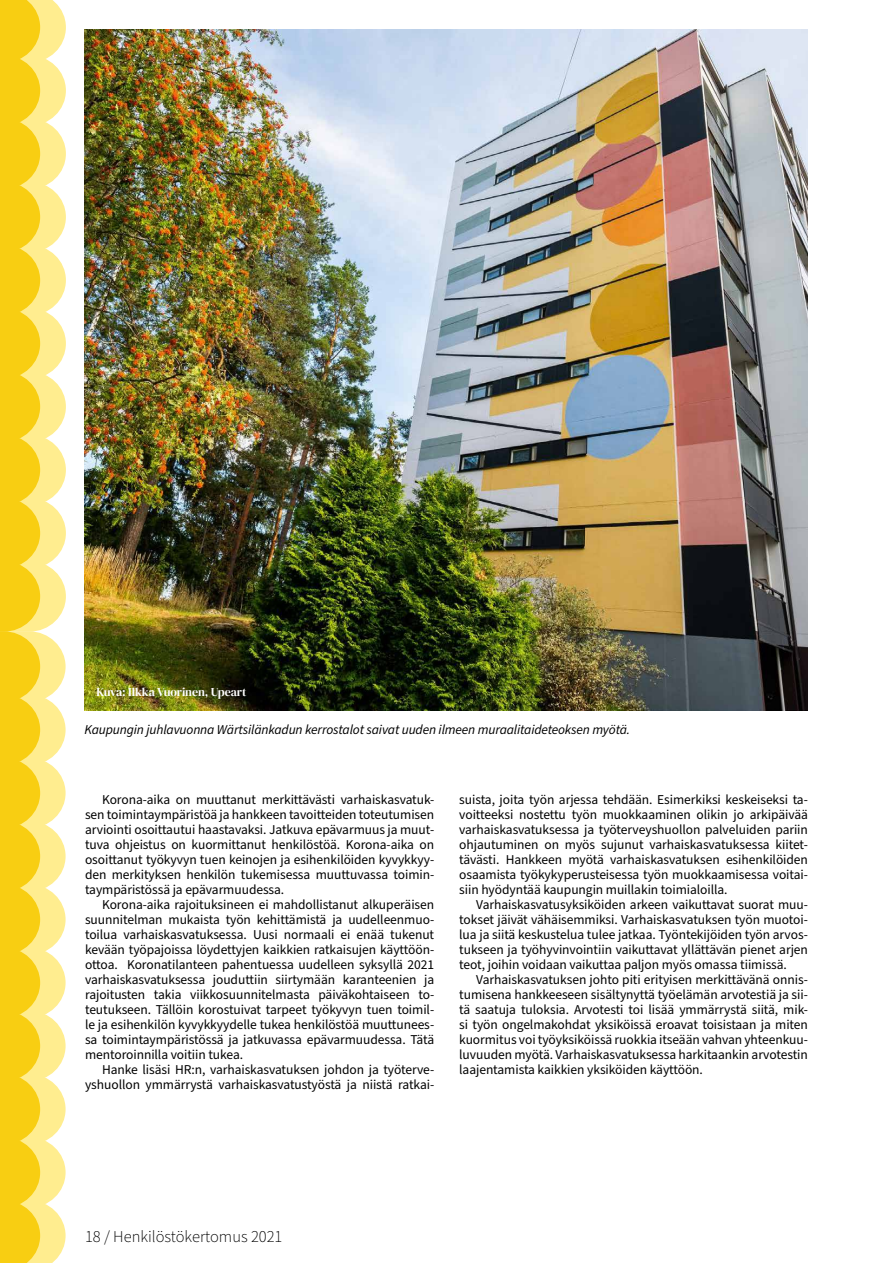
<style>
.page{position:relative;width:893px;height:1263px;background:#fff}
.page>*{position:absolute;margin:0;border:0;box-sizing:border-box;transform-origin:0 0}
.t1{font:300 16.5px "Source Sans Pro";color:#000}
.t2{font:13.5px/15px "Source Sans Pro";letter-spacing:-.005em;color:#000;text-align:justify}
.t3{font:italic 13.5px "Source Sans Pro";letter-spacing:-.01em;color:#000}
.t4{font:12px "DM Serif Display";letter-spacing:-.01em;color:#fff}
</style>
<div class="page">
<svg style="left:0;top:0;width:66px;height:1263px;background:#fbde56"></svg>
<img style="left:85px;top:30px;width:722px;height:680px">
<p class="t4" style="left:96px;top:685px;width:152px">Kuva: Ilkka Vuorinen, Upeart</p>
<p class="t3" style="left:85px;top:721px;width:547px">Kaupungin juhlavuonna Wärtsilänkadun kerrostalot saivat uuden ilmeen muraalitaideteoksen myötä.</p>
<p class="t2" style="left:85px;top:792px;width:351px;text-indent:17px">Korona-aika on muuttanut merkittävästi varhaiskasvatuk&shy;sen toimintaympäristöä ja hankkeen tavoitteiden toteutumisen arviointi osoittautui haastavaksi. Jatkuva epävarmuus ja muut&shy;tuva ohjeistus on kuormittanut henkilöstöä. Korona-aika on osoittanut työkyvyn tuen keinojen ja esihenkilöiden kyvykkyy&shy;den merkityksen henkilön tukemisessa muuttuvassa toimin&shy;taympäristössä ja epävarmuudessa.</p>
<p class="t2" style="left:85px;top:897px;width:351px;text-indent:17px">Korona-aika rajoituksineen ei mahdollistanut alkuperäisen suunnitelman mukaista työn kehittämistä ja uudelleenmuo&shy;toilua varhaiskasvatuksessa. Uusi normaali ei enää tukenut kevään työpajoissa löydettyjen kaikkien ratkaisujen käyttöön&shy;ottoa. Koronatilanteen pahentuessa uudelleen syksyllä 2021 varhaiskasvatuksessa jouduttiin siirtymään karanteenien ja rajoitusten takia viikkosuunnitelmasta päiväkohtaiseen to&shy;teutukseen. Tällöin korostuivat tarpeet työkyvyn tuen toimil&shy;le ja esihenkilön kyvykkyydelle tukea henkilöstöä muuttunees&shy;sa toimintaympäristössä ja jatkuvassa epävarmuudessa. Tätä mentoroinnilla voitiin tukea.</p>
<p class="t2" style="left:85px;top:1062px;width:351px;text-align:right">Hanke lisäsi HR:n, varhaiskasvatuksen johdon ja työterve&shy;yshuollon ymmärrystä varhaiskasvatustyöstä ja niistä ratkai-</p>
<p class="t2" style="left:459px;top:792px;width:350px">suista, joita työn arjessa tehdään. Esimerkiksi keskeiseksi ta&shy;voitteeksi nostettu työn muokkaaminen olikin jo arkipäivää varhaiskasvatuksessa ja työterveyshuollon palveluiden pariin ohjautuminen on myös sujunut varhaiskasvatuksessa kiitet&shy;tävästi. Hankkeen myötä varhaiskasvatuksen esihenkilöiden osaamista työkykyperusteisessa työn muokkaamisessa voitai&shy;siin hyödyntää kaupungin muillakin toimialoilla.</p>
<p class="t2" style="left:459px;top:897px;width:350px;text-indent:17px">Varhaiskasvatusyksiköiden arkeen vaikuttavat suorat muu&shy;tokset jäivät vähäisemmiksi. Varhaiskasvatuksen työn muotoi&shy;lua ja siitä keskustelua tulee jatkaa. Työntekijöiden työn arvos&shy;tukseen ja työhyvinvointiin vaikuttavat yllättävän pienet arjen teot, joihin voidaan vaikuttaa paljon myös omassa tiimissä.</p>
<p class="t2" style="left:459px;top:972px;width:350px;text-indent:17px">Varhaiskasvatuksen johto piti erityisen merkittävänä onnis&shy;tumisena hankkeeseen sisältynyttä työelämän arvotestiä ja sii&shy;tä saatuja tuloksia. Arvotesti toi lisää ymmärrystä siitä, mik&shy;si työn ongelmakohdat yksiköissä eroavat toisistaan ja miten kuormitus voi työyksiköissä ruokkia itseään vahvan yhteenkuu&shy;luvuuden myötä. Varhaiskasvatuksessa harkitaankin arvotestin laajentamista kaikkien yksiköiden käyttöön.</p>
<p class="t1" style="left:85px;top:1225px;width:199px">18 / Henkilöstökertomus 2021</p>
</div>
